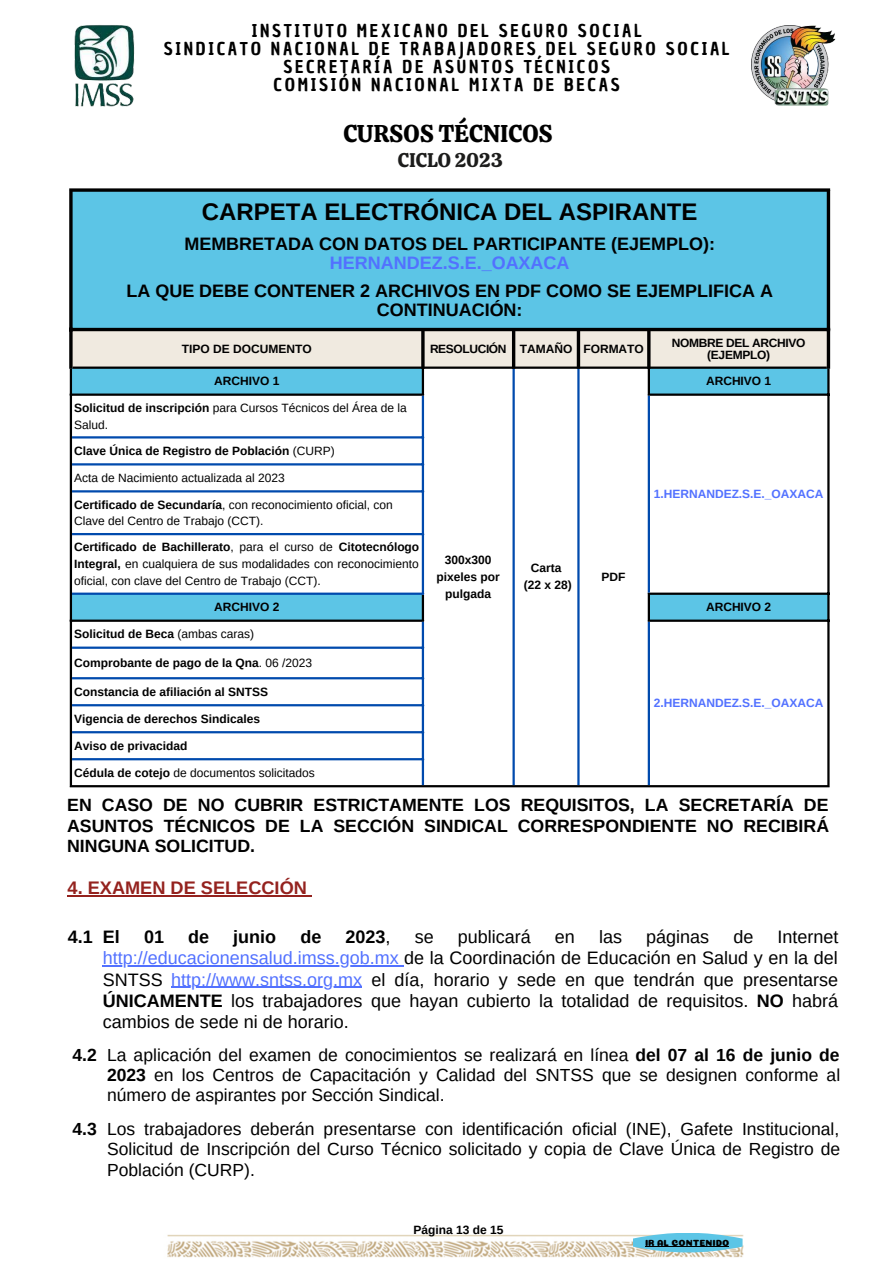
<style>
.page{position:relative;width:893px;height:1264px;background:#fff}
.page>*{position:absolute;margin:0;border:0;box-sizing:border-box;transform-origin:0 0}
.t1{font:24.15px "Calistoga";color:#000}
.t2{font:700 24px "Arimo";color:#000}
.t3{font:19.65px "Calistoga";color:#1c1c1b}
.t4{font:700 18.15px "Arimo";color:#94221e}
.t5{font:18px/21.3px "Arimo";color:#000;text-align:justify}
.t6{font:700 18px/18.3px "Arimo";color:#000;text-align:center}
.t7{font:700 18px "Arimo";color:#5271ff}
.t8{font:700 17.7px/20.2px "Arimo";color:#000;text-align:justify}
.t9{font:17.55px/20.2px "Arimo";color:#000;text-align:justify}
.t10{font:17.25px/18px "Chau Philomene One";letter-spacing:.155em;color:#000;text-align:center}
.t11{font:12px/16.6px "Arimo";color:#000}
.t12{font:700 12px/16.6px "Arimo";color:#000;text-align:center}
.t13{font:700 12px "Arimo";color:#5271ff}
.t14{font:700 12px/12.3px "Arimo";letter-spacing:-.025em;color:#000;text-align:center}
.t15{font:9px "Coiny";color:#000}
.s1{font-weight:700}
.s2{font-weight:400}
.s3{color:#5271ff}
</style>
<div class="page">
<img style="left:74px;top:25px;width:61px;height:82px">
<img style="left:751px;top:26px;width:84px;height:80px">
<hr style="left:68px;top:895px;width:239px;height:1px;background:#94221e">
<svg style="left:72px;top:192px;width:755px;height:429px"></svg>
<div style="left:73px;top:331px;width:753px;height:35px;background:#f0eae0"></div>
<hr style="left:70px;top:369px;width:2px;height:416px;background:#000">
<hr style="left:422px;top:369px;width:2px;height:24px;background:#000">
<hr style="left:422px;top:595px;width:2px;height:24px;background:#000">
<hr style="left:647px;top:369px;width:3px;height:24px;background:#000">
<hr style="left:647px;top:595px;width:3px;height:24px;background:#000">
<hr style="left:827px;top:369px;width:2px;height:416px;background:#000">
<hr style="left:73px;top:366px;width:753px;height:3px;background:#000">
<hr style="left:70px;top:393px;width:354px;height:3px;background:#000">
<hr style="left:647px;top:393px;width:182px;height:3px;background:#000">
<hr style="left:647px;top:592px;width:182px;height:3px;background:#000">
<hr style="left:70px;top:619px;width:354px;height:3px;background:#000">
<hr style="left:647px;top:619px;width:182px;height:3px;background:#000">
<hr style="left:70px;top:785px;width:759px;height:2px;background:#000">
<hr style="left:422px;top:396px;width:2px;height:196px;background:#004aad">
<hr style="left:422px;top:622px;width:2px;height:163px;background:#004aad">
<hr style="left:512px;top:369px;width:2px;height:416px;background:#004aad">
<hr style="left:577px;top:369px;width:2px;height:416px;background:#004aad">
<hr style="left:647px;top:396px;width:3px;height:196px;background:#004aad">
<hr style="left:647px;top:622px;width:3px;height:163px;background:#004aad">
<hr style="left:72px;top:436px;width:352px;height:2px;background:#004aad">
<hr style="left:72px;top:463px;width:352px;height:2px;background:#004aad">
<hr style="left:72px;top:490px;width:352px;height:2px;background:#004aad">
<hr style="left:72px;top:533px;width:352px;height:2px;background:#004aad">
<hr style="left:72px;top:592px;width:352px;height:3px;background:#004aad">
<hr style="left:72px;top:646px;width:352px;height:3px;background:#004aad">
<hr style="left:72px;top:677px;width:352px;height:2px;background:#004aad">
<hr style="left:72px;top:704px;width:352px;height:2px;background:#004aad">
<hr style="left:72px;top:731px;width:352px;height:2px;background:#004aad">
<hr style="left:72px;top:758px;width:352px;height:2px;background:#004aad">
<svg style="left:69px;top:192px;width:4px;height:177px"></svg>
<hr style="left:421px;top:331px;width:3px;height:38px;background:#000">
<hr style="left:512px;top:331px;width:3px;height:38px;background:#000">
<svg style="left:576px;top:331px;width:4px;height:38px"></svg>
<hr style="left:647px;top:331px;width:3px;height:38px;background:#000">
<svg style="left:826px;top:192px;width:4px;height:177px"></svg>
<svg style="left:69px;top:188px;width:761px;height:4px;background:#1e2325"></svg>
<hr style="left:69px;top:328px;width:761px;height:3px;background:#000">
<hr style="left:103px;top:965px;width:296px;height:1px;background:#5271ff">
<hr style="left:171px;top:986px;width:191px;height:1px;background:#5271ff">
<img style="left:167px;top:1234px;width:577px;height:24px">
<svg style="left:632px;top:1233px;width:110px;height:19px;background:#76c8e0"></svg>
<hr style="left:671px;top:1246px;width:58px;height:1px;background:#000">
<p class="t10" style="left:164px;top:22px;width:567px">INSTITUTO MEXICANO DEL SEGURO SOCIAL<br>SINDICATO NACIONAL DE TRABAJADORES DEL SEGURO SOCIAL SECRETARÍA DE ASUNTOS TÉCNICOS<br>COMISIÓN NACIONAL MIXTA DE BECAS</p>
<h1 class="t1" style="left:343px;top:118px;width:211px">CURSOS TÉCNICOS</h1>
<p class="t3" style="left:398px;top:147px;width:107px">CICLO 2023</p>
<h2 class="t2" style="left:202px;top:199px;width:497px">CARPETA ELECTRÓNICA DEL ASPIRANTE</h2>
<p class="t6" style="left:184px;top:235px;width:532px">MEMBRETADA CON DATOS DEL PARTICIPANTE (EJEMPLO):</p>
<p class="t7" style="left:330px;top:252px;width:241px">HERNANDEZ.S.E._OAXACA</p>
<p class="t6" style="left:126px;top:282px;width:648px">LA QUE DEBE CONTENER 2 ARCHIVOS EN PDF COMO SE EJEMPLIFICA A<br>CONTINUACIÓN:</p>
<p class="t12" style="left:182px;top:340px;width:131px">TIPO DE DOCUMENTO</p>
<p class="t12" style="left:430px;top:340px;width:215px">RESOLUCIÓN TAMAÑO FORMATO</p>
<p class="t14" style="left:671px;top:336px;width:135px">NOMBRE DEL ARCHIVO (EJEMPLO)</p>
<p class="t12" style="left:214px;top:372px;width:67px">ARCHIVO 1</p>
<p class="t12" style="left:706px;top:372px;width:67px">ARCHIVO 1</p>
<p class="t11" style="left:74px;top:399px;width:334px"><span class="s1">Solicitud de inscripción</span> para Cursos Técnicos del Área de la<br>Salud.</p>
<p class="t12" style="left:74px;top:442px;width:262px">Clave Única de Registro de Población <span class="s2">(CURP)</span></p>
<p class="t11" style="left:74px;top:469px;width:212px">Acta de Nacimiento actualizada al 2023</p>
<p class="t11" style="left:74px;top:496px;width:320px"><span class="s1">Certificado de Secundaría</span>, con reconocimiento oficial, con<br>Clave del Centro de Trabajo (CCT).</p>
<p class="t11" style="left:74px;top:539px;width:346px;text-align:justify"><span class="s1">Certificado de Bachillerato</span>, para el curso de <span class="s1">Citotecnólogo Integral,</span> en cualquiera de sus modalidades con reconocimiento oficial, con clave del Centro de Trabajo (CCT).</p>
<p class="t12" style="left:214px;top:598px;width:67px">ARCHIVO 2</p>
<p class="t12" style="left:706px;top:598px;width:67px">ARCHIVO 2</p>
<p class="t12" style="left:74px;top:625px;width:181px">Solicitud de Beca <span class="s2">(ambas caras)</span></p>
<p class="t13" style="left:653px;top:487px;width:171px">1.HERNANDEZ.S.E._OAXACA</p>
<p class="t12" style="left:436px;top:552px;width:65px">300x300 pixeles por pulgada</p>
<p class="t12" style="left:523px;top:559px;width:49px">Carta (22 x 28)</p>
<p class="t12" style="left:601px;top:568px;width:25px">PDF</p>
<p class="t12" style="left:74px;top:654px;width:239px">Comprobante de pago de la Qna<span class="s2">. 06 /2023</span></p>
<p class="t12" style="left:74px;top:683px;width:195px">Constancia de afiliación al SNTSS</p>
<p class="t12" style="left:74px;top:710px;width:187px">Vigencia de derechos Sindicales</p>
<p class="t12" style="left:74px;top:737px;width:115px">Aviso de privacidad</p>
<p class="t11" style="left:74px;top:764px;width:242px"><span class="s1">Cédula de cotejo</span> de documentos solicitados</p>
<p class="t13" style="left:653px;top:696px;width:171px">2.HERNANDEZ.S.E._OAXACA</p>
<p class="t8" style="left:67px;top:795px;width:763px">EN CASO DE NO CUBRIR ESTRICTAMENTE LOS REQUISITOS, LA SECRETARÍA DE ASUNTOS TÉCNICOS DE LA SECCIÓN SINDICAL CORRESPONDIENTE NO RECIBIRÁ NINGUNA SOLICITUD.</p>
<p class="t4" style="left:68px;top:877px;width:241px">4. EXAMEN DE SELECCIÓN</p>
<p class="t6" style="left:68px;top:927px;width:53px">4.1 El</p>
<p class="t6" style="left:144px;top:927px;width:21px">01</p>
<p class="t6" style="left:188px;top:927px;width:22px">de</p>
<p class="t6" style="left:233px;top:927px;width:44px">junio</p>
<p class="t6" style="left:300px;top:927px;width:22px">de</p>
<p class="t6" style="left:345px;top:927px;width:46px">2023<span class="s2">,</span></p>
<p class="t5" style="left:414px;top:925px;width:20px">se</p>
<p class="t5" style="left:458px;top:925px;width:74px">publicará</p>
<p class="t5" style="left:555px;top:925px;width:21px">en</p>
<p class="t5" style="left:599px;top:925px;width:24px">las</p>
<p class="t5" style="left:646px;top:925px;width:64px">páginas</p>
<p class="t5" style="left:733px;top:925px;width:21px">de</p>
<p class="t5" style="left:103px;top:925px;width:737px;text-indent:674px">Internet <span class="s3">http://educacionensalud.imss.gob.mx</span> de la Coordinación de Educación en Salud y en la del SNTSS <span class="s3">http://www.sntss.org.mx</span> el día, horario y sede en que tendrán que presentarse <span class="s1">ÚNICAMENTE</span> los trabajadores que hayan cubierto la totalidad de requisitos. <span class="s1">NO</span> habrá cambios de sede ni de horario.</p>
<p class="t9" style="left:107px;top:1044px;width:734px;text-indent:-35px"><span class="s1">4.2</span> La aplicación del examen de conocimientos se realizará en línea <span class="s1">del 07 al 16 de junio de 2023</span> en los Centros de Capacitación y Calidad del SNTSS que se designen conforme al número de aspirantes por Sección Sindical.</p>
<p class="t9" style="left:107px;top:1117px;width:734px;line-height:20.9px;text-indent:-35px"><span class="s1">4.3</span> Los trabajadores deberán presentarse con identificación oficial (INE), Gafete Institucional, Solicitud de Inscripción del Curso Técnico solicitado y copia de Clave Única de Registro de Población (CURP).</p>
<p class="t12" style="left:413px;top:1221px;width:91px">Página 13 de 15</p>
<p class="t15" style="left:645px;top:1237px;width:86px">IR AL CONTENIDO</p>
</div>
